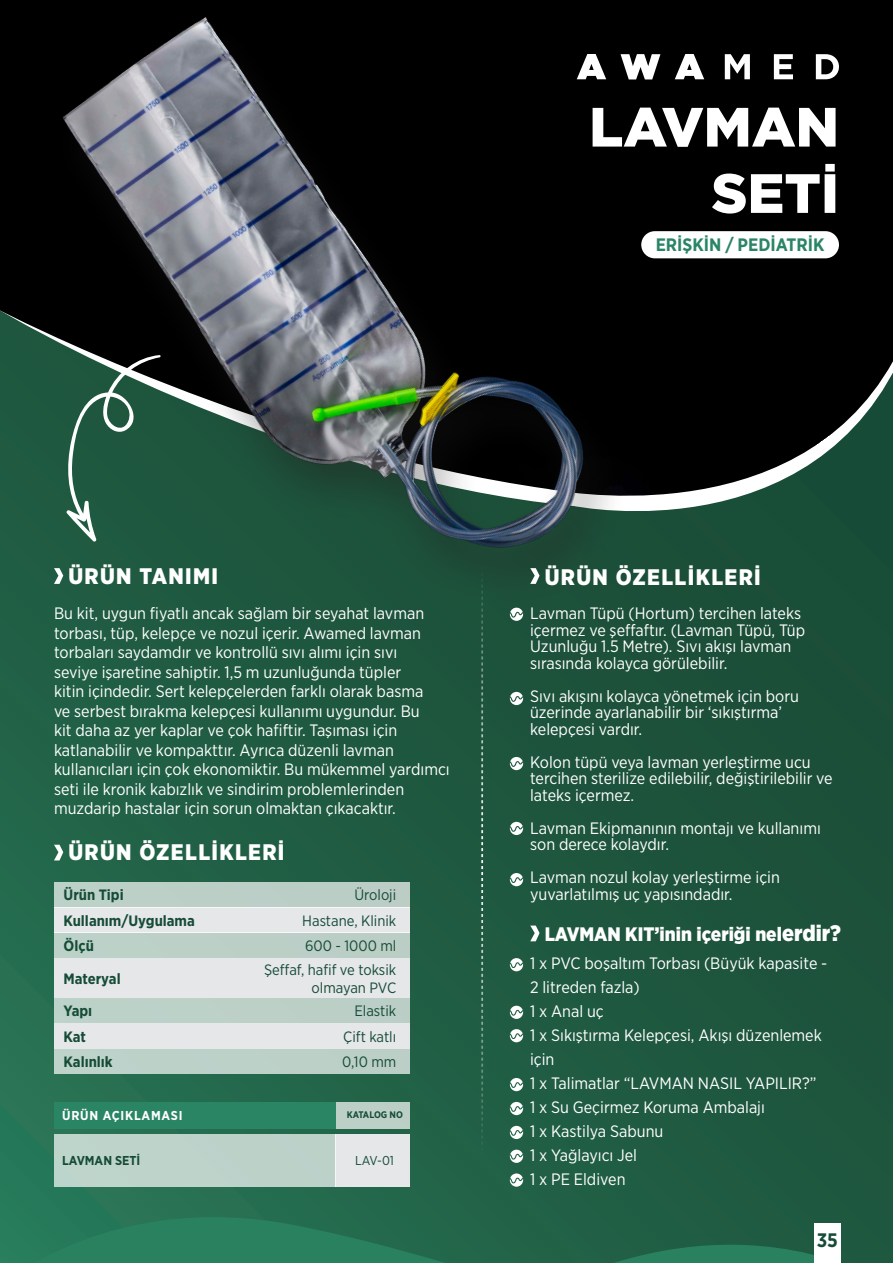
<style>
.page{position:relative;width:893px;height:1263px;background:#fff}
.page>*{position:absolute;margin:0;border:0;box-sizing:border-box;transform-origin:0 0}
.t1{font:900 55.2px/66.3px "Gotham";color:#fff;text-align:right}
.t2{font:900 22.5px "Gotham Narrow";letter-spacing:.06em;color:#fff}
.t3{font:900 19.5px "Gotham Narrow";color:#fff}
.t4{font:700 19.5px "Gotham Narrow";color:#164c37}
.t5{font:700 18px "Gotham Narrow";color:#2a8565}
.t6{font:16.5px/19.5px "Gotham Narrow";color:#fff}
.t7{font:15px/25.7px "Gotham Narrow";color:#164c37;text-align:right}
.t8{font:700 15px/25.7px "Gotham Narrow";color:#164c37}
.t9{font:700 12.9px "Gotham Narrow";letter-spacing:.06em;color:#fff}
.t10{font:700 12.9px "Gotham Narrow";color:#164c37}
.t11{font:12.9px "Gotham Narrow";color:#164c37}
.t12{font:700 9.6px "Gotham Narrow";letter-spacing:-.02em;color:#164c37}
.s1{font-size:22.5px}
</style>
<div class="page">
<div style="left:0;top:290px;width:893px;height:973px;background:linear-gradient(to right,#256a4e,#1b4f39)"></div>
<svg style="left:0;top:1208px;width:515px;height:55px"></svg>
<svg style="left:555px;top:1237px;width:334px;height:26px"></svg>
<svg style="left:510px;top:692px;width:13px;height:13px"></svg>
<svg style="left:510px;top:757px;width:13px;height:13px"></svg>
<svg style="left:510px;top:822px;width:13px;height:13px"></svg>
<svg style="left:510px;top:873px;width:13px;height:13px"></svg>
<svg style="left:510px;top:958px;width:13px;height:13px"></svg>
<svg style="left:510px;top:1006px;width:13px;height:13px"></svg>
<svg style="left:510px;top:1029px;width:13px;height:13px"></svg>
<svg style="left:510px;top:1078px;width:13px;height:13px"></svg>
<svg style="left:510px;top:1102px;width:13px;height:13px"></svg>
<svg style="left:510px;top:1126px;width:13px;height:13px"></svg>
<svg style="left:510px;top:1150px;width:13px;height:13px"></svg>
<svg style="left:510px;top:1173px;width:13px;height:14px"></svg>
<img style="left:0;top:0;width:893px;height:540px">
<svg style="left:530px;top:925px;width:10px;height:16px"></svg>
<div style="left:54px;top:907px;width:355px;height:26px;background:#e6e7e9"></div>
<div style="left:54px;top:882px;width:355px;height:25px;background:#bbcfc7"></div>
<div style="left:54px;top:933px;width:355px;height:25px;background:#bccfc7"></div>
<div style="left:54px;top:997px;width:355px;height:26px;background:#bcd0c8"></div>
<div style="left:54px;top:1048px;width:355px;height:26px;background:#bcd1c8"></div>
<div style="left:54px;top:1023px;width:355px;height:25px;background:#e6e7e9"></div>
<div style="left:54px;top:958px;width:355px;height:39px;background:#e6e7e9"></div>
<svg style="left:54px;top:845px;width:9px;height:15px"></svg>
<svg style="left:675px;top:54px;width:29px;height:25px"></svg>
<svg style="left:725px;top:54px;width:25px;height:25px"></svg>
<svg style="left:774px;top:54px;width:19px;height:25px"></svg>
<svg style="left:816px;top:54px;width:23px;height:25px"></svg>
<div style="left:641px;top:231px;width:198px;height:27px;background:#fff;border-radius:14px"></div>
<svg style="left:482px;top:691px;width:1px;height:469px"></svg>
<img style="left:13px;top:0;width:653px;height:691px">
<svg style="left:66px;top:355px;width:95px;height:187px"></svg>
<svg style="left:530px;top:568px;width:10px;height:16px"></svg>
<div style="left:335px;top:1134px;width:74px;height:52px;background:#e6e7e9"></div>
<div style="left:335px;top:1102px;width:74px;height:26px;background:#bcd0c8"></div>
<div style="left:54px;top:1134px;width:281px;height:52px;background:#bed3ca"></div>
<div style="left:54px;top:1102px;width:281px;height:26px;background:#2a8565"></div>
<div style="left:814px;top:1224px;width:26px;height:39px;background:#fff"></div>
<h1 class="t1" style="left:589px;top:93px;width:251px">LAVMAN<br>SETİ</h1>
<p class="t5" style="left:656px;top:233px;width:170px">ERİŞKİN / PEDİATRİK</p>
<h2 class="t2" style="left:68px;top:561px;width:151px">ÜRÜN TANIMI</h2>
<p class="t6" style="left:54px;top:603px;width:397px">Bu kit, uygun fiyatlı ancak sağlam bir seyahat lavman torbası, tüp, kelepçe ve nozul içerir. Awamed lavman torbaları saydamdır ve kontrollü sıvı alımı için sıvı<br>seviye işaretine sahiptir. 1,5 m uzunluğunda tüpler<br>kitin içindedir. Sert kelepçelerden farklı olarak basma<br>ve serbest bırakma kelepçesi kullanımı uygundur. Bu<br>kit daha az yer kaplar ve çok hafiftir. Taşıması için katlanabilir ve kompakttır. Ayrıca düzenli lavman kullanıcıları için çok ekonomiktir. Bu mükemmel yardımcı seti ile kronik kabızlık ve sindirim problemlerinden muzdarip hastalar için sorun olmaktan çıkacaktır.</p>
<h2 class="t2" style="left:68px;top:838px;width:217px">ÜRÜN ÖZELLİKLERİ</h2>
<p class="t8" style="left:64px;top:882px;width:62px">Ürün Tipi</p>
<p class="t7" style="left:302px;top:882px;width:95px;text-align:justify;text-indent:52px">Üroloji Hastane, Klinik 600 - 1000 ml</p>
<p class="t8" style="left:64px;top:907px;width:133px">Kullanım/Uygulama<br>Ölçü</p>
<p class="t8" style="left:64px;top:962px;width:59px;line-height:32.2px">Materyal<br>Yapı</p>
<p class="t8" style="left:64px;top:1023px;width:51px">Kat<br>Kalınlık</p>
<p class="t7" style="left:264px;top:960px;width:134px;line-height:18px">Şeffaf, hafif ve toksik olmayan PVC</p>
<p class="t7" style="left:343px;top:998px;width:55px">Elastik<br>Çift katlı</p>
<p class="t7" style="left:342px;top:1049px;width:55px">0,10 mm</p>
<p class="t9" style="left:62px;top:1107px;width:122px">ÜRÜN AÇIKLAMASI</p>
<p class="t10" style="left:62px;top:1152px;width:80px">LAVMAN SETİ</p>
<p class="t12" style="left:347px;top:1109px;width:58px">KATALOG NO</p>
<p class="t11" style="left:355px;top:1153px;width:40px">LAV-01</p>
<h2 class="t2" style="left:545px;top:562px;width:217px">ÜRÜN ÖZELLİKLERİ</h2>
<p class="t6" style="left:530px;top:605px;width:277px;line-height:16.5px">Lavman Tüpü (Hortum) tercihen lateks içermez ve şeffaftır. (Lavman Tüpü, Tüp Uzunluğu 1.5 Metre). Sıvı akışı lavman sırasında kolayca görülebilir.</p>
<p class="t6" style="left:530px;top:687px;width:270px;line-height:16.5px">Sıvı akışını kolayca yönetmek için boru üzerinde ayarlanabilir bir ‘sıkıştırma’ kelepçesi vardır.</p>
<p class="t6" style="left:530px;top:753px;width:304px;line-height:16.5px">Kolon tüpü veya lavman yerleştirme ucu tercihen sterilize edilebilir, değiştirilebilir ve lateks içermez.</p>
<p class="t6" style="left:530px;top:819px;width:292px;line-height:16.5px">Lavman Ekipmanının montajı ve kullanımı son derece kolaydır.</p>
<p class="t6" style="left:530px;top:869px;width:251px;line-height:16.5px">Lavman nozul kolay yerleştirme için yuvarlatılmış uç yapısındadır.</p>
<p class="t3" style="left:545px;top:921px;width:298px">LAVMAN KIT’inin içeriği nel<span class="s1">erdir?</span></p>
<p class="t6" style="left:530px;top:951px;width:299px;line-height:24px">1 x PVC boşaltım Torbası (Büyük kapasite -<br>2 litreden fazla)<br>1 x Anal uç<br>1 x Sıkıştırma Kelepçesi, Akışı düzenlemek için<br>1 x Talimatlar “LAVMAN NASIL YAPILIR?”<br>1 x Su Geçirmez Koruma Ambalajı<br>1 x Kastilya Sabunu<br>1 x Yağlayıcı Jel<br>1 x PE Eldiven</p>
<p class="t4" style="left:817px;top:1227px;width:23px">35</p>
</div>
